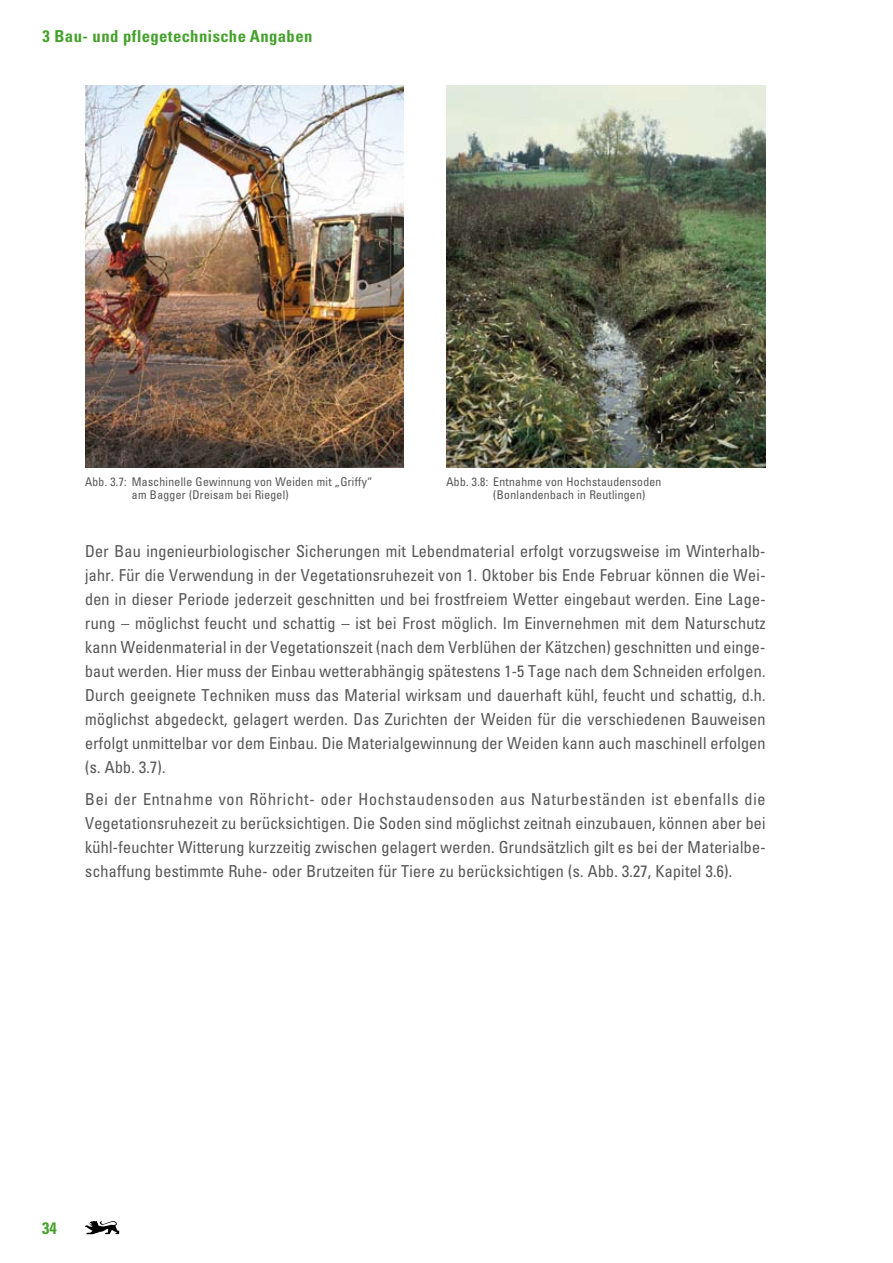
<style>
.page{position:relative;width:893px;height:1263px;background:#fff}
.page>*{position:absolute;margin:0;border:0;box-sizing:border-box;transform-origin:0 0}
.t1{font:condensed 16.5px/24px "Univers S";letter-spacing:.02em;color:#58585a;text-align:justify}
.t2{font:700 condensed 16.5px "Univers S";letter-spacing:.03em;color:#45a12b}
.t3{font:condensed 12px/13.5px "Univers S";letter-spacing:.03em;color:#58585a}
</style>
<div class="page">
<svg style="left:85px;top:1220px;width:34px;height:14px"></svg>
<img style="left:85px;top:85px;width:319px;height:383px">
<img style="left:446px;top:85px;width:319px;height:383px">
<p class="t2" style="left:43px;top:26px;width:271px">3 Bau- und pflegetechnische Angaben</p>
<p class="t3" style="left:132px;top:475px;width:242px;text-indent:-47px">Abb. 3.7: Maschinelle Gewinnung von Weiden mit „Griffy“ am Bagger (Dreisam bei Riegel)</p>
<p class="t3" style="left:493px;top:475px;width:170px;text-indent:-47px">Abb. 3.8: Entnahme von Hochstaudensoden (Bonlandenbach in Reutlingen)</p>
<p class="t1" style="left:85px;top:539px;width:682px">Der Bau ingenieurbiologischer Sicherungen mit Lebendmaterial erfolgt vorzugsweise im Winterhalb&shy;jahr. Für die Verwendung in der Vegetationsruhezeit von 1. Oktober bis Ende Februar können die Wei&shy;den in dieser Periode jederzeit geschnitten und bei frostfreiem Wetter eingebaut werden. Eine Lage&shy;rung – möglichst feucht und schattig – ist bei Frost möglich. Im Einvernehmen mit dem Naturschutz kann Weidenmaterial in der Vegetationszeit (nach dem Verblühen der Kätzchen) geschnitten und einge&shy;baut werden. Hier muss der Einbau wetterabhängig spätestens 1-5 Tage nach dem Schneiden erfolgen.<br>Durch geeignete Techniken muss das Material wirksam und dauerhaft kühl, feucht und schattig, d.h. möglichst abgedeckt, gelagert werden. Das Zurichten der Weiden für die verschiedenen Bauweisen erfolgt unmittelbar vor dem Einbau. Die Materialgewinnung der Weiden kann auch maschinell erfolgen (s. Abb. 3.7).</p>
<p class="t1" style="left:85px;top:787px;width:682px">Bei der Entnahme von Röhricht- oder Hochstaudensoden aus Naturbeständen ist ebenfalls die Vegetationsruhezeit zu berücksichtigen. Die Soden sind möglichst zeitnah einzubauen, können aber bei kühl-feuchter Witterung kurzzeitig zwischen gelagert werden. Grundsätzlich gilt es bei der Materialbe&shy;schaffung bestimmte Ruhe- oder Brutzeiten für Tiere zu berücksichtigen (s. Abb. 3.27, Kapitel 3.6).</p>
<p class="t2" style="left:42px;top:1218px;width:16px">34</p>
</div>
